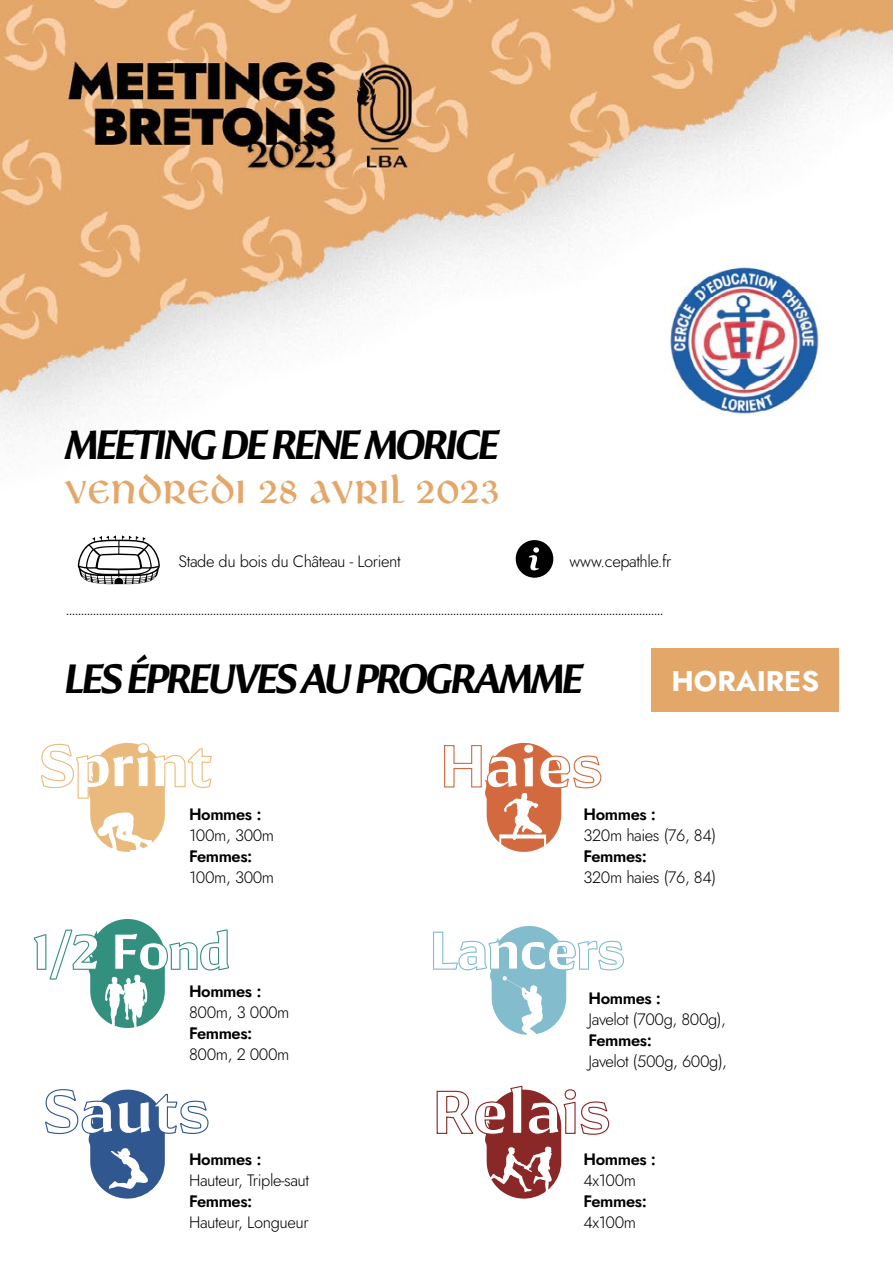
<style>
.page{position:relative;width:893px;height:1263px;background:#fff}
.page>*{position:absolute;margin:0;border:0;box-sizing:border-box;transform-origin:0 0}
.t1{font:45px "Libra BT";color:#e4a76a}
.t2{font:italic 600 40.5px "Conglomerate";letter-spacing:-.07em;color:#000}
.t3{font:700 28.5px "Jost";color:#fff}
.t4{font:300 16.5px "Jost";letter-spacing:-.025em;color:#000}
.t5{font:600 16.5px "Jost";letter-spacing:-.025em;color:#000}
</style>
<div class="page">
<img style="left:0;top:0;width:893px;height:1199px">
<svg style="left:78px;top:535px;width:82px;height:49px"></svg>
<svg style="left:67px;top:614px;width:596px;height:1px"></svg>
<svg style="left:516px;top:540px;width:37px;height:38px"></svg>
<svg style="left:41px;top:743px;width:171px;height:110px"></svg>
<svg style="left:443px;top:743px;width:159px;height:122px"></svg>
<svg style="left:44px;top:1088px;width:165px;height:110px"></svg>
<svg style="left:433px;top:926px;width:191px;height:118px"></svg>
<svg style="left:34px;top:919px;width:195px;height:113px"></svg>
<svg style="left:436px;top:1085px;width:174px;height:113px"></svg>
<img style="left:663px;top:260px;width:195px;height:190px">
<div style="left:652px;top:648px;width:187px;height:64px;background:#e3a769"></div>
<h2 class="t2" style="left:65px;top:418px;width:436px">MEETING DE RENE MORICE</h2>
<h1 class="t1" style="left:65px;top:466px;width:437px">VENDREDI 28 Avril 2023</h1>
<p class="t4" style="left:179px;top:550px;width:224px">Stade du bois du Château - Lorient</p>
<p class="t4" style="left:569px;top:550px;width:104px">www.cepathle.fr</p>
<h2 class="t2" style="left:65px;top:651px;width:520px">LES ÉPREUVES AU PROGRAMME</h2>
<h3 class="t3" style="left:671px;top:661px;width:149px">HORAIRES</h3>
<p class="t5" style="left:189px;top:803px;width:74px">Hommes :</p>
<p class="t4" style="left:189px;top:824px;width:87px">100m, 300m</p>
<p class="t5" style="left:189px;top:845px;width:65px">Femmes:</p>
<p class="t4" style="left:189px;top:866px;width:87px">100m, 300m</p>
<p class="t5" style="left:189px;top:980px;width:74px">Hommes :</p>
<p class="t4" style="left:189px;top:1001px;width:102px">800m, 3 000m</p>
<p class="t5" style="left:189px;top:1022px;width:65px">Femmes:</p>
<p class="t4" style="left:189px;top:1043px;width:102px">800m, 2 000m</p>
<p class="t5" style="left:189px;top:1148px;width:74px">Hommes :</p>
<p class="t4" style="left:189px;top:1169px;width:122px">Hauteur, Triple-saut</p>
<p class="t5" style="left:189px;top:1190px;width:65px">Femmes:</p>
<p class="t4" style="left:189px;top:1211px;width:121px">Hauteur, Longueur</p>
<p class="t5" style="left:584px;top:803px;width:74px">Hommes :</p>
<p class="t4" style="left:584px;top:824px;width:134px">320m haies (76, 84)</p>
<p class="t5" style="left:584px;top:845px;width:65px">Femmes:</p>
<p class="t4" style="left:584px;top:866px;width:134px">320m haies (76, 84)</p>
<p class="t5" style="left:589px;top:987px;width:74px">Hommes :</p>
<p class="t4" style="left:589px;top:1008px;width:139px">Javelot (700g, 800g),</p>
<p class="t5" style="left:589px;top:1029px;width:65px">Femmes:</p>
<p class="t4" style="left:589px;top:1050px;width:140px">Javelot (500g, 600g),</p>
<p class="t5" style="left:584px;top:1148px;width:74px">Hommes :</p>
<p class="t4" style="left:584px;top:1169px;width:54px">4x100m</p>
<p class="t5" style="left:584px;top:1190px;width:65px">Femmes:</p>
<p class="t4" style="left:584px;top:1211px;width:54px">4x100m</p>
</div>
